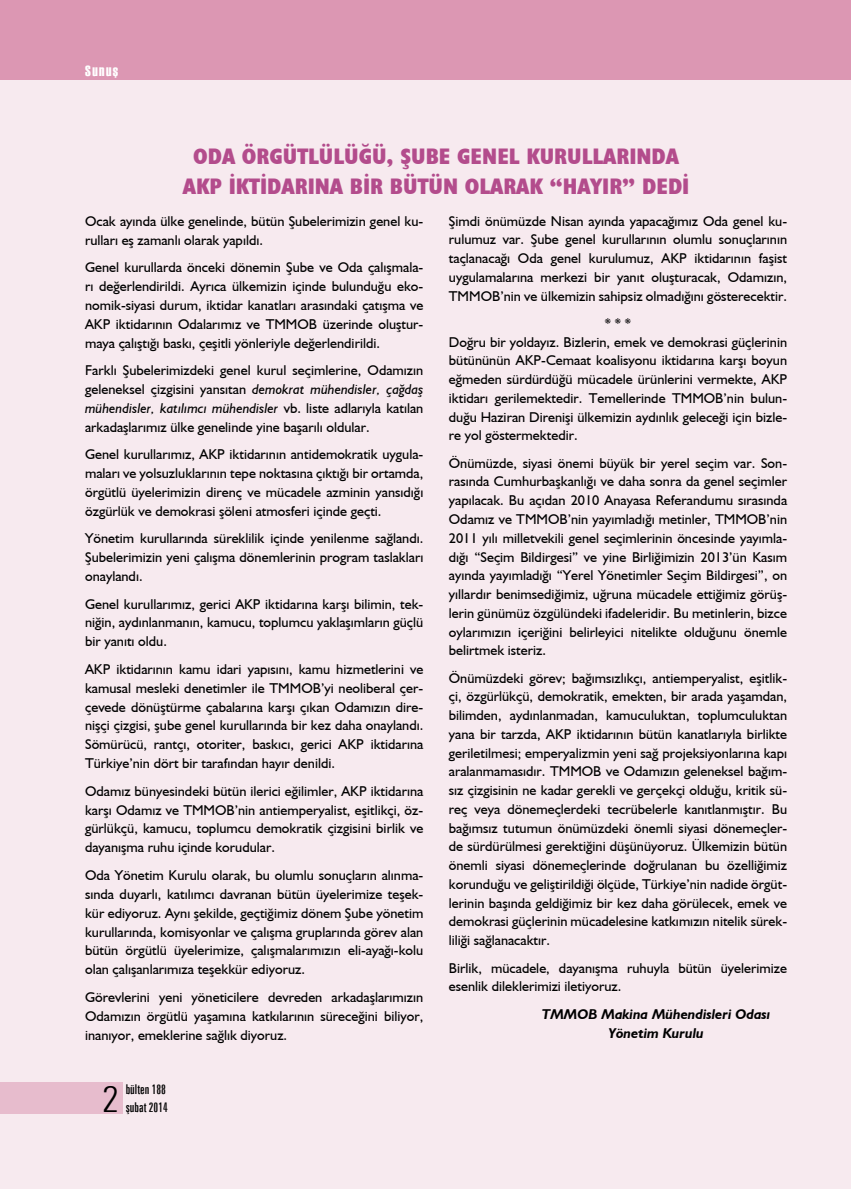
<style>
.page{position:relative;width:851px;height:1191px;background:#fff}
.page>*{position:absolute;margin:0;border:0;box-sizing:border-box;transform-origin:0 0}
.t1{font:300 condensed 36.15px "Zurich BT";color:#000}
.dar_baslik{font:700 condensed 22.5px "Humanist 521 BT Xtra";color:#b34c8c}
.t2{font:15px "Haettenschweiler";letter-spacing:.1em;color:#fff}
.bultenmetin{font:14.25px/18.8px "Humanist 521 BT";color:#000;text-align:justify}
.imza{font:italic 700 14.25px "Humanist 521 BT";color:#000}
.t3{font:extra-condensed 13.5px/18px "Zurich BT";color:#000}
.s1{font-style:italic}
</style>
<div class="page">
<div style="left:0;top:0;width:850px;height:84px;background:#dc97b3"></div>
<div style="left:0;top:81px;width:850px;height:1107px;background:#f7eaef"></div>
<div style="left:0;top:1082px;width:123px;height:32px;background:#e7bccd"></div>
<p class="t2" style="left:85px;top:61px;width:35px">Sunuş</p>
<p class="dar_baslik" style="left:193px;top:142px;width:487px">ODA ÖRGÜTLÜLÜĞÜ, ŞUBE GENEL KURULLARINDA</p>
<p class="dar_baslik" style="left:183px;top:172px;width:508px">AKP İKTİDARINA BİR BÜTÜN OLARAK “HAYIR” DEDİ</p>
<p class="bultenmetin" style="left:85px;top:211px;width:340px">Ocak ayında ülke genelinde, bütün Şubelerimizin genel ku&shy;rulları eş zamanlı olarak yapıldı.</p>
<p class="bultenmetin" style="left:85px;top:257px;width:340px">Genel kurullarda önceki dönemin Şube ve Oda çalışmala&shy;rı değerlendirildi. Ayrıca ülkemizin içinde bulunduğu eko&shy;nomik-siyasi durum, iktidar kanatları arasındaki çatışma ve AKP iktidarının Odalarımız ve TMMOB üzerinde oluştur&shy;maya çalıştığı baskı, çeşitli yönleriyle değerlendirildi.</p>
<p class="bultenmetin" style="left:85px;top:360px;width:340px">Farklı Şubelerimizdeki genel kurul seçimlerine, Odamızın geleneksel çizgisini yansıtan <span class="s1">demokrat mühendisler, çağdaş mühendisler, katılımcı mühendisler</span> vb. liste adlarıyla katılan arkadaşlarımız ülke genelinde yine başarılı oldular.</p>
<p class="bultenmetin" style="left:85px;top:444px;width:340px">Genel kurullarımız, AKP iktidarının antidemokratik uygula&shy;maları ve yolsuzluklarının tepe noktasına çıktığı bir ortamda, örgütlü üyelerimizin direnç ve mücadele azminin yansıdığı özgürlük ve demokrasi şöleni atmosferi içinde geçti.</p>
<p class="bultenmetin" style="left:85px;top:528px;width:340px">Yönetim kurullarında süreklilik içinde yenilenme sağlandı.<br>Şubelerimizin yeni çalışma dönemlerinin program taslakları onaylandı.</p>
<p class="bultenmetin" style="left:85px;top:594px;width:340px">Genel kurullarımız, gerici AKP iktidarına karşı bilimin, tek&shy;niğin, aydınlanmanın, kamucu, toplumcu yaklaşımların güçlü bir yanıtı oldu.</p>
<p class="bultenmetin" style="left:85px;top:659px;width:340px">AKP iktidarının kamu idari yapısını, kamu hizmetlerini ve kamusal mesleki denetimler ile TMMOB’yi neoliberal çer&shy;çevede dönüştürme çabalarına karşı çıkan Odamızın dire&shy;nişçi çizgisi, şube genel kurullarında bir kez daha onaylandı.<br>Sömürücü, rantçı, otoriter, baskıcı, gerici AKP iktidarına Türkiye’nin dört bir tarafından hayır denildi.</p>
<p class="bultenmetin" style="left:85px;top:781px;width:340px">Odamız bünyesindeki bütün ilerici eğilimler, AKP iktidarına karşı Odamız ve TMMOB’nin antiemperyalist, eşitlikçi, öz&shy;gürlükçü, kamucu, toplumcu demokratik çizgisini birlik ve dayanışma ruhu içinde korudular.</p>
<p class="bultenmetin" style="left:85px;top:865px;width:340px">Oda Yönetim Kurulu olarak, bu olumlu sonuçların alınma&shy;sında duyarlı, katılımcı davranan bütün üyelerimize teşek&shy;kür ediyoruz. Aynı şekilde, geçtiğimiz dönem Şube yönetim kurullarında, komisyonlar ve çalışma gruplarında görev alan bütün örgütlü üyelerimize, çalışmalarımızın eli-ayağı-kolu olan çalışanlarımıza teşekkür ediyoruz.</p>
<p class="bultenmetin" style="left:85px;top:987px;width:340px">Görevlerini yeni yöneticilere devreden arkadaşlarımızın Odamızın örgütlü yaşamına katkılarının süreceğini biliyor, inanıyor, emeklerine sağlık diyoruz.</p>
<p class="bultenmetin" style="left:449px;top:211px;width:340px">Şimdi önümüzde Nisan ayında yapacağımız Oda genel ku&shy;rulumuz var. Şube genel kurullarının olumlu sonuçlarının taçlanacağı Oda genel kurulumuz, AKP iktidarının faşist uygulamalarına merkezi bir yanıt oluşturacak, Odamızın, TMMOB’nin ve ülkemizin sahipsiz olmadığını gösterecektir.</p>
<p class="bultenmetin" style="left:605px;top:313px;width:28px">* * *</p>
<p class="bultenmetin" style="left:449px;top:332px;width:340px">Doğru bir yoldayız. Bizlerin, emek ve demokrasi güçlerinin bütününün AKP-Cemaat koalisyonu iktidarına karşı boyun eğmeden sürdürdüğü mücadele ürünlerini vermekte, AKP iktidarı gerilemektedir. Temellerinde TMMOB’nin bulun&shy;duğu Haziran Direnişi ülkemizin aydınlık geleceği için bizle&shy;re yol göstermektedir.</p>
<p class="bultenmetin" style="left:449px;top:453px;width:340px">Önümüzde, siyasi önemi büyük bir yerel seçim var. Son&shy;rasında Cumhurbaşkanlığı ve daha sonra da genel seçimler yapılacak. Bu açıdan 2010 Anayasa Referandumu sırasında Odamız ve TMMOB’nin yayımladığı metinler, TMMOB’nin 2011 yılı milletvekili genel seçimlerinin öncesinde yayımla&shy;dığı “Seçim Bildirgesi” ve yine Birliğimizin 2013’ün Kasım ayında yayımladığı “Yerel Yönetimler Seçim Bildirgesi”, on yıllardır benimsediğimiz, uğruna mücadele ettiğimiz görüş&shy;lerin günümüz özgülündeki ifadeleridir. Bu metinlerin, bizce oylarımızın içeriğini belirleyici nitelikte olduğunu önemle belirtmek isteriz.</p>
<p class="bultenmetin" style="left:449px;top:668px;width:340px">Önümüzdeki görev; bağımsızlıkçı, antiemperyalist, eşitlik&shy;çi, özgürlükçü, demokratik, emekten, bir arada yaşamdan, bilimden, aydınlanmadan, kamuculuktan, toplumculuktan yana bir tarzda, AKP iktidarının bütün kanatlarıyla birlikte geriletilmesi; emperyalizmin yeni sağ projeksiyonlarına kapı aralanmamasıdır. TMMOB ve Odamızın geleneksel bağım&shy;sız çizgisinin ne kadar gerekli ve gerçekçi olduğu, kritik sü&shy;reç veya dönemeçlerdeki tecrübelerle kanıtlanmıştır. Bu bağımsız tutumun önümüzdeki önemli siyasi dönemeçler&shy;de sürdürülmesi gerektiğini düşünüyoruz. Ülkemizin bütün önemli siyasi dönemeçlerinde doğrulanan bu özelliğimiz korunduğu ve geliştirildiği ölçüde, Türkiye’nin nadide örgüt&shy;lerinin başında geldiğimiz bir kez daha görülecek, emek ve demokrasi güçlerinin mücadelesine katkımızın nitelik sürek&shy;liliği sağlanacaktır.</p>
<p class="bultenmetin" style="left:449px;top:958px;width:340px">Birlik, mücadele, dayanışma ruhuyla bütün üyelerimize esenlik dileklerimizi iletiyoruz.</p>
<p class="imza" style="left:541px;top:1005px;width:230px">TMMOB Makina Mühendisleri Odası</p>
<p class="imza" style="left:608px;top:1024px;width:97px">Yönetim Kurulu</p>
<p class="t1" style="left:102px;top:1076px;width:18px">2</p>
<p class="t3" style="left:126px;top:1080px;width:44px">bülten 188 şubat 2014</p>
</div>
